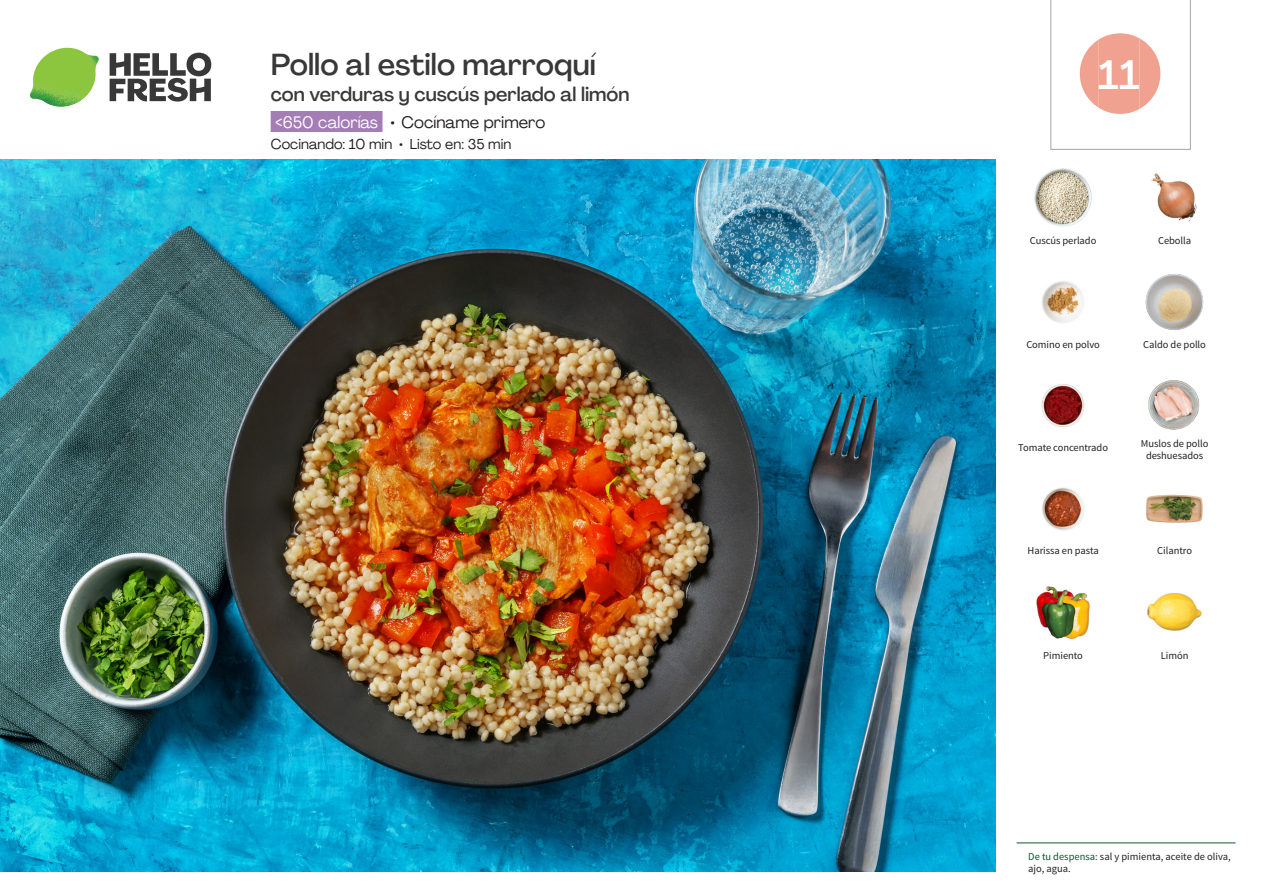
<style>
.page{position:relative;width:1263px;height:893px;background:#fff}
.page>*{position:absolute;margin:0;border:0;box-sizing:border-box;transform-origin:0 0}
._24_Recipe_Nr_Bag{font:500 40.5px "Agrandir";color:#fff}
._15_Titel_UK{font:500 30px "Agrandir";color:#383839}
._15_Titel_UK-2{font:500 19.5px "Agrandir";color:#383839}
._02_Box_Type{font:16.5px "Agrandir";color:#231f20}
._02_Box_Type-2{font:14.25px "Agrandir";color:#231f20}
._18_FRONT_ingredient{font:10.5px/12px "Source Sans Pro";letter-spacing:-.005em;color:#231f20}
.s1{color:#fff}
.s2{color:#0e572c}
</style>
<div class="page">
<svg style="left:110px;top:53px;width:101px;height:49px"></svg>
<img style="left:30px;top:48px;width:69px;height:59px">
<img style="left:0;top:159px;width:995px;height:713px">
<div style="left:271px;top:111px;width:111px;height:21px;background:#a47db7"></div>
<hr style="left:1016px;top:843px;width:219px;height:1px;background:#0e572c">
<img style="left:1034px;top:169px;width:58px;height:57px">
<img style="left:1151px;top:173px;width:46px;height:49px">
<img style="left:1146px;top:274px;width:57px;height:56px">
<img style="left:1042px;top:281px;width:42px;height:42px">
<img style="left:1148px;top:380px;width:52px;height:50px">
<img style="left:1041px;top:384px;width:43px;height:43px">
<img style="left:1146px;top:494px;width:57px;height:29px">
<img style="left:1042px;top:487px;width:43px;height:44px">
<img style="left:1147px;top:593px;width:55px;height:38px">
<img style="left:1036px;top:586px;width:54px;height:53px">
<svg style="left:1050px;top:0;width:141px;height:150px"></svg>
<p class="_15_Titel_UK" style="left:271px;top:46px;width:327px">Pollo al estilo marroquí</p>
<p class="_15_Titel_UK-2" style="left:271px;top:82px;width:360px">con verduras y cuscús perlado al limón</p>
<p class="_02_Box_Type" style="left:275px;top:112px;width:272px"><span class="s1">&lt;650 calorías</span> • Cocíname primero</p>
<p class="_02_Box_Type-2" style="left:271px;top:135px;width:242px">Cocinando: 10 min • Listo en: 35 min</p>
<p class="_24_Recipe_Nr_Bag" style="left:1098px;top:50px;width:43px">11</p>
<p class="_18_FRONT_ingredient" style="left:1030px;top:235px;width:68px">Cuscús perlado</p>
<p class="_18_FRONT_ingredient" style="left:1158px;top:235px;width:35px">Cebolla</p>
<p class="_18_FRONT_ingredient" style="left:1026px;top:339px;width:75px">Comino en polvo</p>
<p class="_18_FRONT_ingredient" style="left:1143px;top:339px;width:64px">Caldo de pollo</p>
<p class="_18_FRONT_ingredient" style="left:1018px;top:441px;width:91px">Tomate concentrado</p>
<p class="_18_FRONT_ingredient" style="left:1141px;top:438px;width:69px;text-align:center">Muslos de pollo deshuesados</p>
<p class="_18_FRONT_ingredient" style="left:1027px;top:545px;width:73px">Harissa en pasta</p>
<p class="_18_FRONT_ingredient" style="left:1157px;top:545px;width:36px">Cilantro</p>
<p class="_18_FRONT_ingredient" style="left:1043px;top:649px;width:41px">Pimiento</p>
<p class="_18_FRONT_ingredient" style="left:1161px;top:649px;width:29px">Limón</p>
<p class="_18_FRONT_ingredient" style="left:1028px;top:850px;width:204px"><span class="s2">De tu despensa:</span> sal y pimienta, aceite de oliva, ajo, agua.</p>
</div>
